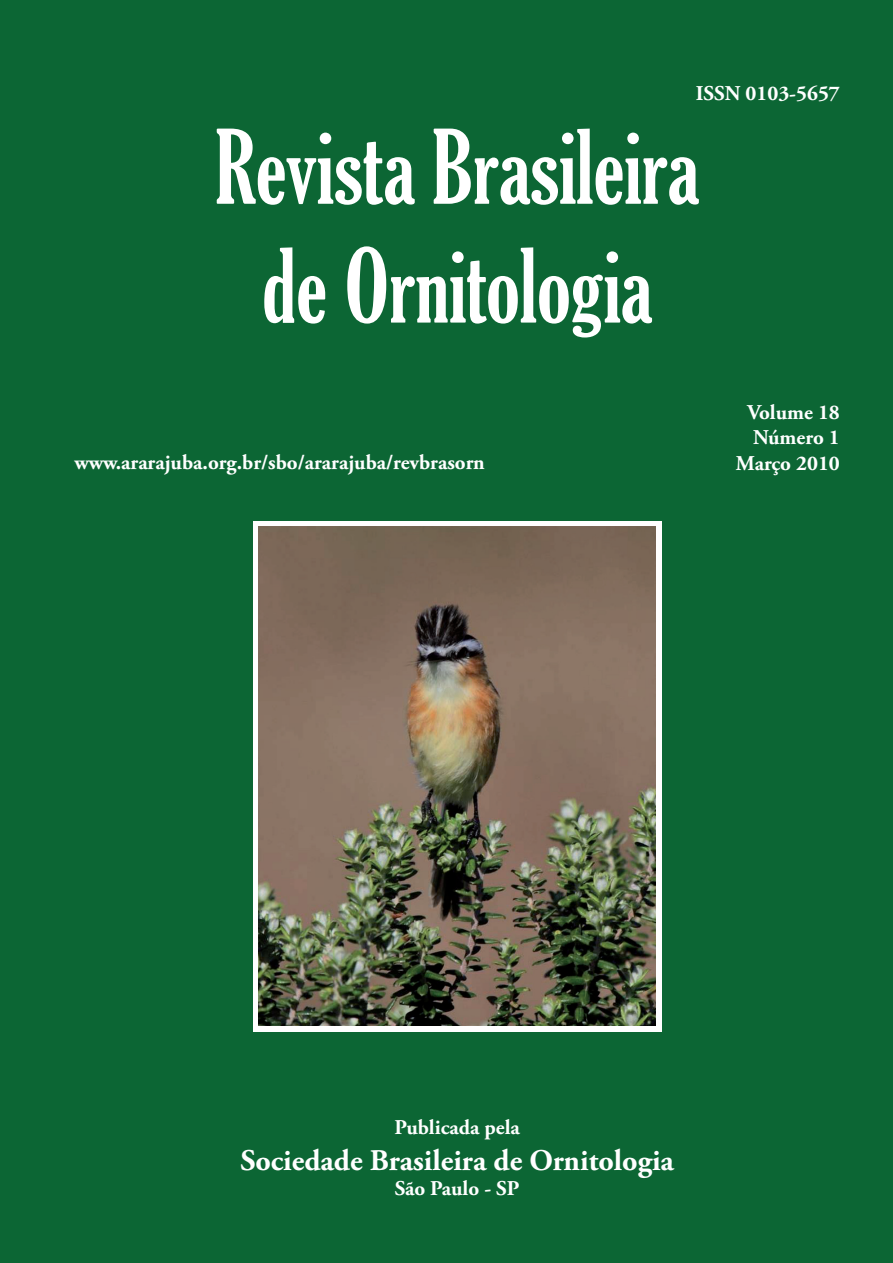
<style>
.page{position:relative;width:893px;height:1263px;background:#0c6634}
.page>*{position:absolute;margin:0;border:0;box-sizing:border-box;transform-origin:0 0}
.t1{font:extra-condensed 99px/118.8px "Gloucester";color:#fff;text-align:center}
.t2{font:700 30px "Adobe Garamond Pro";color:#fff}
.t3{font:700 21px/25.2px "Adobe Garamond Pro";color:#fff}
</style>
<div class="page">
<div style="left:253px;top:521px;width:408px;height:510px;background:#fff"></div>
<img style="left:258px;top:526px;width:398px;height:500px">
<p class="t3" style="left:696px;top:81px;width:146px">ISSN 0103-5657</p>
<h1 class="t1" style="left:215px;top:108px;width:485px">Revista Brasileira de Ornitologia</h1>
<p class="t3" style="left:747px;top:400px;width:94px">Volume 18<br>Número 1</p>
<p class="t3" style="left:74px;top:450px;width:412px">www.ararajuba.org.br/sbo/ararajuba/revbrasorn</p>
<p class="t3" style="left:736px;top:451px;width:105px">Março 2010</p>
<p class="t3" style="left:394px;top:1115px;width:127px">Publicada pela</p>
<h2 class="t2" style="left:240px;top:1143px;width:435px">Sociedade Brasileira de Ornitologia</h2>
<p class="t3" style="left:395px;top:1176px;width:126px">São Paulo - SP</p>
</div>
